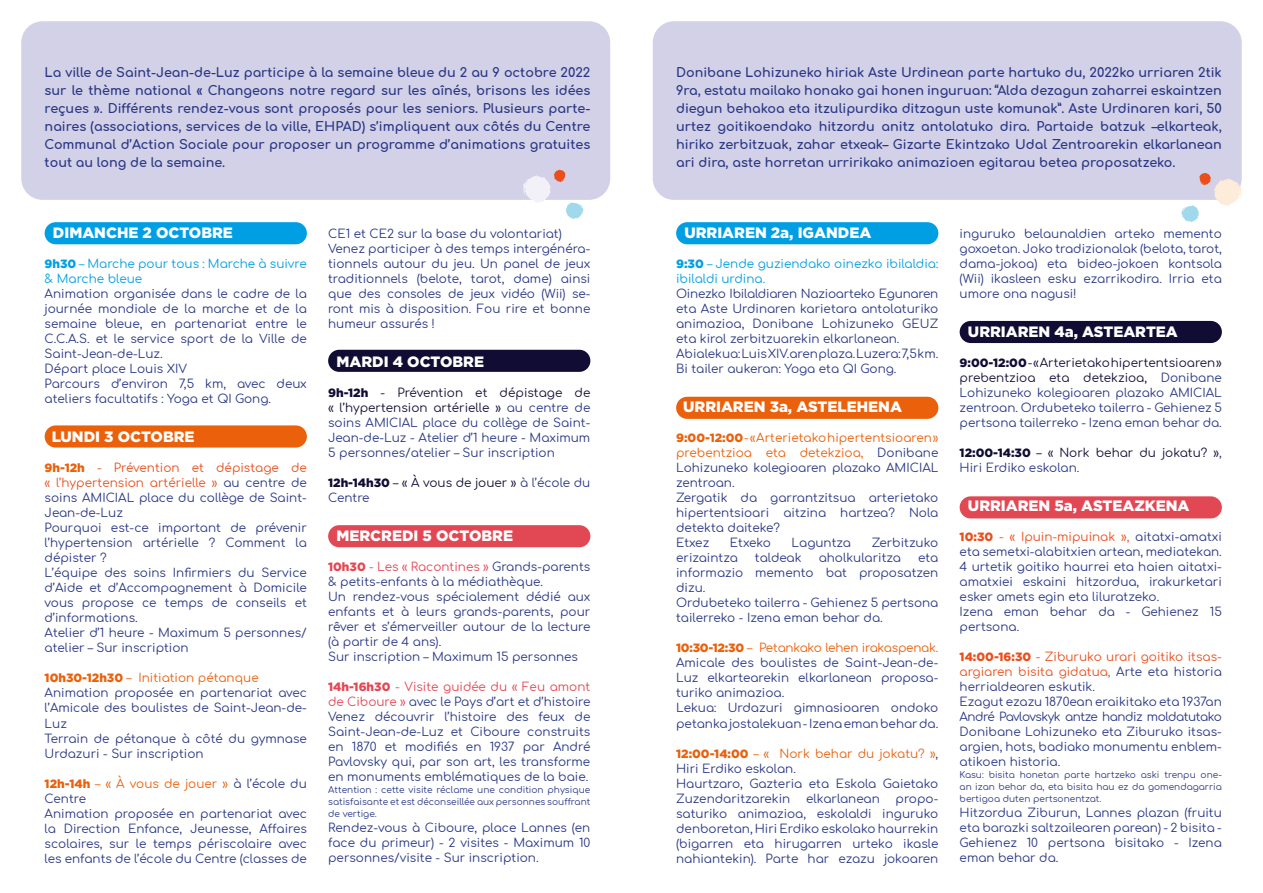
<style>
.page{position:relative;width:1263px;height:893px;background:#fff}
.page>*{position:absolute;margin:0;border:0;box-sizing:border-box;transform-origin:0 0}
.t1{font:900 15px "Gotham";color:#fff}
.t2{font:700 12.75px/18px "Comfortaa";color:#283583;text-align:justify}
.t3{font:12px/15px "Comfortaa";color:#293683}
.t4{font:12px/15px "Comfortaa";color:#009fe3}
.t5{font:12px/15px "Comfortaa";color:#110c33}
.t6{font:9px/12px "Comfortaa";color:#293683;text-align:justify}
.s1{font-family:"Gotham";font-weight:900}
.s2{font-family:"Gotham";font-weight:900;color:#eb600a}
.s3{color:#e94e1b}
.s4{color:#eb600a}
.s5{font-family:"Gotham";font-weight:900;color:#110c33}
.s6{color:#110c33}
.s7{font-family:"Gotham";font-weight:900;color:#e24754}
.s8{color:#e24754}
.s9{color:#293683}
.s10{font-family:"Gotham";font-weight:900;color:#e94e1b}
</style>
<div class="page">
<div style="left:21px;top:21px;width:589px;height:179px;background:#d2d1e7;border-radius:21px"></div>
<div style="left:653px;top:21px;width:589px;height:179px;background:#d2d1e7;border-radius:21px"></div>
<div style="left:45px;top:222px;width:262px;height:22px;background:#009fe3;border-radius:11px"></div>
<div style="left:676px;top:222px;width:262px;height:22px;background:#009fe3;border-radius:11px"></div>
<div style="left:45px;top:425px;width:262px;height:23px;background:#eb600a;border-radius:11px"></div>
<div style="left:676px;top:397px;width:262px;height:22px;background:#eb600a;border-radius:11px"></div>
<div style="left:328px;top:525px;width:262px;height:22px;background:#e24754;border-radius:11px"></div>
<div style="left:960px;top:496px;width:262px;height:22px;background:#e24754;border-radius:11px"></div>
<div style="left:328px;top:350px;width:262px;height:22px;background:#110c33;border-radius:11px"></div>
<div style="left:960px;top:321px;width:262px;height:22px;background:#110c33;border-radius:11px"></div>
<svg style="left:1181px;top:173px;width:61px;height:49px"></svg>
<svg style="left:523px;top:170px;width:60px;height:49px"></svg>
<p class="t2" style="left:45px;top:62px;width:547px">La ville de Saint-Jean-de-Luz participe à la semaine bleue du 2 au 9 octobre 2022 sur le thème national « Changeons notre regard sur les aînés, brisons les idées reçues ». Différents rendez-vous sont proposés pour les seniors. Plusieurs parte&shy;naires (associations, services de la ville, EHPAD) s’impliquent aux côtés du Centre Communal d’Action Sociale pour proposer un programme d’animations gratuites tout au long de la semaine.</p>
<p class="t2" style="left:676px;top:62px;width:547px">Donibane Lohizuneko hiriak Aste Urdinean parte hartuko du, 2022ko urriaren 2tik 9ra, estatu mailako honako gai honen inguruan: “Alda dezagun zaharrei eskaintzen diegun behakoa eta itzulipurdika ditzagun uste komunak”. Aste Urdinaren kari, 50 urtez goitikoendako hitzordu anitz antolatuko dira. Partaide batzuk –elkarteak, hiriko zerbitzuak, zahar etxeak– Gizarte Ekintzako Udal Zentroarekin elkarlanean ari dira, aste horretan urririkako animazioen egitarau betea proposatzeko.</p>
<p class="t1" style="left:53px;top:224px;width:181px">DIMANCHE 2 OCTOBRE</p>
<p class="t4" style="left:45px;top:255px;width:264px"><span class="s1">9h30</span> – Marche pour tous : Marche à suivre &amp; Marche bleue</p>
<p class="t3" style="left:45px;top:285px;width:264px">Animation organisée dans le cadre de la journée mondiale de la marche et de la semaine bleue, en partenariat entre le C.C.A.S. et le service sport de la Ville de Saint-Jean-de-Luz.<br>Départ place Louis XIV<br>Parcours d’environ 7,5 km, avec deux ateliers facultatifs : Yoga et QI Gong.</p>
<p class="t1" style="left:52px;top:428px;width:144px">LUNDI 3 OCTOBRE</p>
<p class="t3" style="left:45px;top:459px;width:264px"><span class="s2">9h-12h</span> <span class="s3">- Prévention et dépistage de « l’hypertension artérielle »</span> au centre de soins AMICIAL place du collège de Saint-<br>Jean-de-Luz<br>Pourquoi est-ce important de prévenir l’hypertension artérielle ? Comment la dépister ?<br>L’équipe des soins Infirmiers du Service d’Aide et d’Accompagnement à Domicile vous propose ce temps de conseils et d’informations.<br>Atelier d’1 heure - Maximum 5 personnes/ atelier – Sur inscription</p>
<p class="t3" style="left:45px;top:669px;width:264px"><span class="s2">10h30-12h30</span> <span class="s4">– Initiation pétanque<br></span>Animation proposée en partenariat avec l’Amicale des boulistes de Saint-Jean-de-<br>Luz<br>Terrain de pétanque à côté du gymnase<br>Urdazuri - Sur inscription</p>
<p class="t3" style="left:45px;top:774px;width:264px"><span class="s2">12h-14h</span> <span class="s4">– « À vous de jouer »</span> à l’école du Centre<br>Animation proposée en partenariat avec la Direction Enfance, Jeunesse, Affaires scolaires, sur le temps périscolaire avec les enfants de l’école du Centre (classes de</p>
<p class="t3" style="left:328px;top:225px;width:264px">CE1 et CE2 sur la base du volontariat)<br>Venez participer à des temps intergénéra&shy;tionnels autour du jeu. Un panel de jeux traditionnels (belote, tarot, dame) ainsi que des consoles de jeux vidéo (Wii) se&shy;ront mis à disposition. Fou rire et bonne humeur assurés !</p>
<p class="t1" style="left:336px;top:353px;width:149px">MARDI 4 OCTOBRE</p>
<p class="t3" style="left:328px;top:384px;width:264px;text-align:justify"><span class="s5">9h-12h</span> <span class="s6">- Prévention et dépistage de « l’hypertension artérielle »</span> au centre de soins AMICIAL place du collège de Saint-Jean-de-Luz - Atelier d’1 heure - Maximum 5 personnes/atelier – Sur inscription</p>
<p class="t3" style="left:328px;top:474px;width:264px"><span class="s5">12h-14h30</span> <span class="s6">– « À vous de jouer »</span> à l’école du<br>Centre</p>
<p class="t1" style="left:336px;top:527px;width:178px">MERCREDI 5 OCTOBRE</p>
<p class="t3" style="left:328px;top:558px;width:264px"><span class="s7">10h30</span> <span class="s8">- Les « Racontines »</span> Grands-parents &amp; petits-enfants à la médiathèque.<br>Un rendez-vous spécialement dédié aux enfants et à leurs grands-parents, pour rêver et s’émerveiller autour de la lecture (à partir de 4 ans).<br>Sur inscription – Maximum 15 personnes</p>
<p class="t3" style="left:328px;top:678px;width:264px;text-align:justify"><span class="s7">14h-16h30</span> <span class="s8">- Visite guidée du « Feu amont de Ciboure »</span> avec le Pays d’art et d’histoire Venez découvrir l’histoire des feux de Saint-Jean-de-Luz et Ciboure construits en 1870 et modifiés en 1937 par André Pavlovsky qui, par son art, les transforme en monuments emblématiques de la baie.</p>
<p class="t6" style="left:328px;top:783px;width:264px">Attention : cette visite réclame une condition physique satisfaisante et est déconseillée aux personnes souffrant de vertige.</p>
<p class="t3" style="left:328px;top:819px;width:264px;text-align:justify">Rendez-vous à Ciboure, place Lannes (en face du primeur) - 2 visites - Maximum 10 personnes/visite - Sur inscription.</p>
<p class="t1" style="left:684px;top:224px;width:188px">URRIAREN 2a, IGANDEA</p>
<p class="t4" style="left:676px;top:255px;width:264px"><span class="s1">9:30</span> – Jende guziendako oinezko ibilaldia: ibilaldi urdina.</p>
<p class="t3" style="left:676px;top:285px;width:264px">Oinezko Ibilaldiaren Nazioarteko Egunaren eta Aste Urdinaren karietara antolaturiko animazioa, Donibane Lohizuneko GEUZ eta kirol zerbitzuarekin elkarlanean.<br>Abialekua: Luis XIV.aren plaza. Luzera: 7,5 km.<br>Bi tailer aukeran: Yoga eta QI Gong.</p>
<p class="t1" style="left:683px;top:398px;width:220px">URRIAREN 3a, ASTELEHENA</p>
<p class="t3" style="left:676px;top:429px;width:264px"><span class="s2">9:00-12:00</span> <span class="s4">- « Arterietako hipertentsioaren » prebentzioa eta detekzioa,</span> Donibane<br>Lohizuneko kolegioaren plazako AMICIAL zentroan.<br>Zergatik da garrantzitsua arterietako hipertentsioari aitzina hartzea? Nola detekta daiteke?<br>Etxez</p>
<p class="t3" style="left:730px;top:534px;width:43px">Etxeko</p>
<p class="t3" style="left:792px;top:534px;width:61px">Laguntza</p>
<p class="t3" style="left:872px;top:534px;width:68px">Zerbitzuko</p>
<p class="t3" style="left:676px;top:549px;width:63px">erizaintza</p>
<p class="t3" style="left:755px;top:549px;width:48px">taldeak</p>
<p class="t3" style="left:819px;top:549px;width:84px">aholkularitza</p>
<p class="t3" style="left:676px;top:549px;width:264px;text-indent:242px">eta informazio memento bat proposatzen dizu.<br>Ordubeteko tailerra - Gehienez 5 pertsona tailerreko - Izena eman behar da.</p>
<p class="t3" style="left:676px;top:639px;width:264px"><span class="s2">10:30-12:30</span> <span class="s4">– Petankako lehen irakaspenak.<br></span>Amicale des boulistes de Saint-Jean-de-Luz elkartearekin elkarlanean proposa&shy;turiko animazioa.<br>Lekua: Urdazuri gimnasioaren ondoko petanka jostalekuan - Izena eman behar da.</p>
<p class="t3" style="left:676px;top:744px;width:264px"><span class="s2">12:00-14:00</span> <span class="s4">– « Nork behar du jokatu? »</span>,<br>Hiri Erdiko eskolan.<br>Haurtzaro, Gazteria eta Eskola Gaietako<br>Zuzendaritzarekin</p>
<p class="t3" style="left:806px;top:789px;width:75px">elkarlanean</p>
<p class="t3" style="left:676px;top:789px;width:264px;text-align:justify;text-indent:219px">propo&shy;saturiko animazioa, eskolaldi inguruko denboretan, Hiri Erdiko eskolako haurrekin (bigarren eta hirugarren urteko ikasle nahiantekin). Parte har ezazu jokoaren</p>
<p class="t3" style="left:960px;top:225px;width:264px;text-align:justify">inguruko belaunaldien arteko memento goxoetan. Joko tradizionalak (belota, tarot, dama-jokoa) eta bideo-jokoen kontsola (Wii) ikasleen esku ezarrikodira. Irria eta umore ona nagusi!</p>
<p class="t1" style="left:968px;top:323px;width:211px">URRIAREN 4a, ASTEARTEA</p>
<p class="t3" style="left:960px;top:354px;width:264px;text-align:justify"><span class="s5">9:00-12:00</span> <span class="s6">- « Arterietako hipertentsioaren » prebentzioa eta detekzioa,</span> Donibane Lohizuneko kolegioaren plazako AMICIAL zentroan. Ordubeteko tailerra - Gehienez 5 pertsona tailerreko - Izena eman behar da.</p>
<p class="t5" style="left:960px;top:444px;width:264px"><span class="s1">12:00-14:30</span> – « Nork behar du jokatu? »<span class="s9">,<br>Hiri Erdiko eskolan.</span></p>
<p class="t1" style="left:968px;top:497px;width:223px">URRIAREN 5a, ASTEAZKENA</p>
<p class="t3" style="left:960px;top:528px;width:264px"><span class="s10">10:30</span> <span class="s3">- « Ipuin-mipuinak »,</span> aitatxi-amatxi eta semetxi-alabitxien artean, mediatekan.<br>4 urtetik goitiko haurrei eta haien aitatxi&shy;amatxiei eskaini hitzordua, irakurketari esker amets egin eta liluratzeko.<br>Izena eman behar da - Gehienez 15 pertsona.</p>
<p class="t3" style="left:960px;top:648px;width:264px"><span class="s10">14:00-16:30</span> <span class="s3">- Ziburuko urari goitiko itsas&shy;argiaren bisita gidatua,</span> Arte eta historia herrialdearen eskutik.<br>Ezagut ezazu 1870ean eraikitako eta 1937an André Pavlovskyk antze handiz moldatutako Donibane Lohizuneko eta Ziburuko itsas&shy;argien, hots, badiako monumentu enblem&shy;atikoen historia.</p>
<p class="t6" style="left:960px;top:768px;width:264px">Kasu: bisita honetan parte hartzeko aski trenpu one&shy;an izan behar da, eta bisita hau ez da gomendagarria bertigoa duten pertsonentzat.</p>
<p class="t3" style="left:960px;top:804px;width:264px;text-align:justify">Hitzordua Ziburun, Lannes plazan (fruitu eta barazki saltzailearen parean) - 2 bisita - Gehienez 10 pertsona bisitako - Izena eman behar da.</p>
</div>
